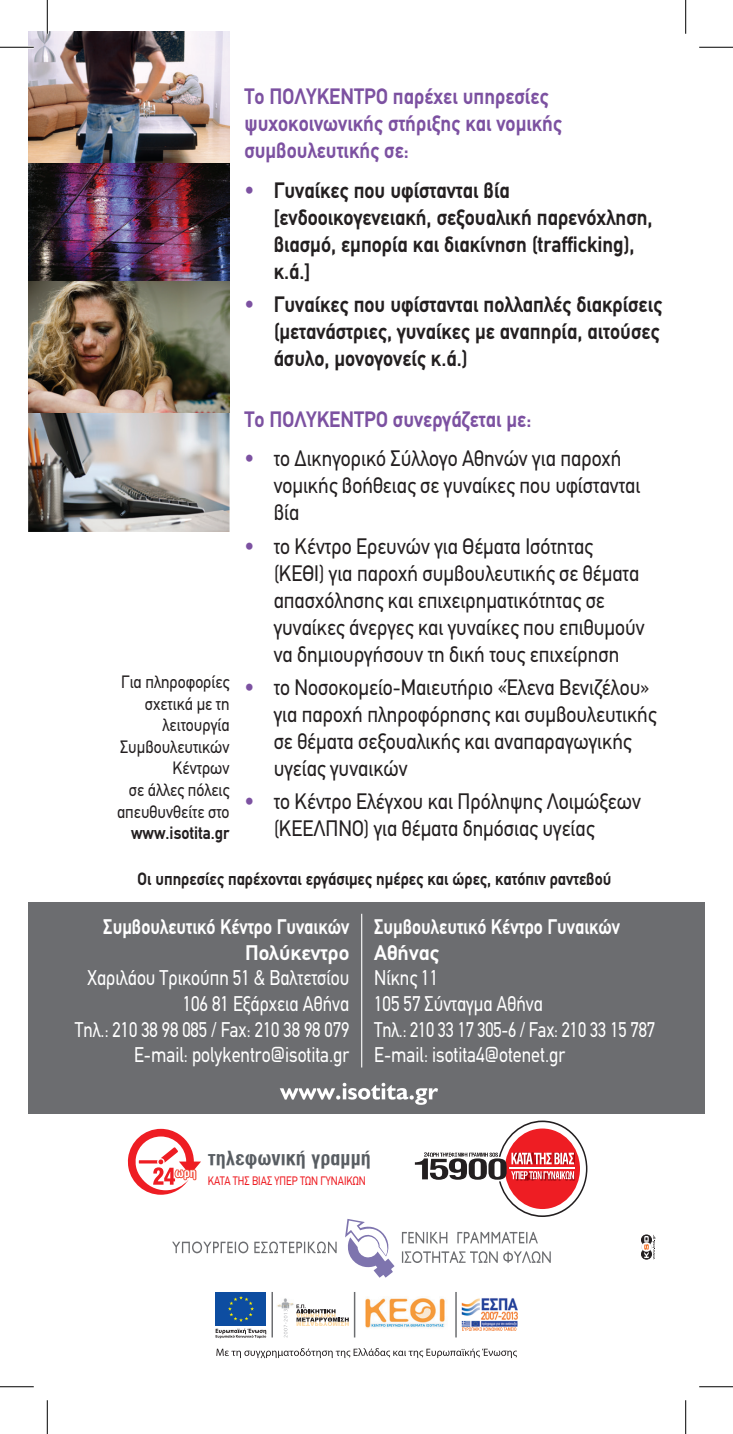
<style>
.page{position:relative;width:733px;height:1434px;background:#fff}
.page>*{position:absolute;margin:0;border:0;box-sizing:border-box;transform-origin:0 0}
.t1{font:22.5px/27px "PF Din Text";color:#231f20;scale:.9 1}
.t2{font:700 22.5px/27px "PF Din Text";color:#231f20;scale:.9 1}
.t3{font:700 22.5px/27px "PF Din Text";color:#7c51a1;scale:.9 1}
.t4{font:21.38px/25.7px "PF Din Text";color:#fff;text-align:right;scale:.85 1}
.t5{font:700 21.38px/25.7px "PF Din Text";color:#fff;text-align:right;scale:.85 1}
.t6{font:19.35px "UB Helvetica Cond Bold";color:#585d62;scale:1.1 1}
.t7{font:18px/21.6px "PF Din Text";color:#231f20;text-align:right;scale:.9 1}
.t8{font:700 18px "PF Din Text";color:#231f20;scale:.9 1}
.t9{font:12.38px "PF Din Text";color:#ee1d23;scale:.84 1}
.t10{font:12.15px "UB Helvetica Cond Bold";color:#fff;scale:1.1 1}
.s1{font-weight:400;color:#7c51a1}
.s2{color:#7c51a1}
</style>
<div class="page">
<img style="left:28px;top:162px;width:201px;height:370px">
<svg style="left:402px;top:1232px;width:135px;height:11px"></svg>
<svg style="left:172px;top:1241px;width:164px;height:12px"></svg>
<svg style="left:402px;top:1251px;width:148px;height:12px"></svg>
<svg style="left:345px;top:1219px;width:49px;height:59px"></svg>
<svg style="left:216px;top:1348px;width:300px;height:10px"></svg>
<svg style="left:462px;top:1327px;width:54px;height:4px"></svg>
<img style="left:461px;top:1298px;width:56px;height:29px">
<hr style="left:455px;top:1292px;width:1px;height:45px;background:#6c6d70">
<hr style="left:271px;top:1292px;width:2px;height:45px;background:#6c6d70">
<hr style="left:354px;top:1292px;width:1px;height:45px;background:#6c6d70">
<img style="left:277px;top:1298px;width:17px;height:11px">
<svg style="left:284px;top:1309px;width:3px;height:29px"></svg>
<svg style="left:296px;top:1304px;width:52px;height:22px"></svg>
<div style="left:215px;top:1292px;width:51px;height:34px;background:#0d4da1"></div>
<svg style="left:228px;top:1296px;width:26px;height:26px"></svg>
<svg style="left:215px;top:1329px;width:51px;height:9px"></svg>
<img style="left:365px;top:1298px;width:80px;height:30px">
<img style="left:28px;top:31px;width:201px;height:131px">
<div style="left:28px;top:902px;width:676px;height:211px;background:#6c6d70"></div>
<svg style="left:414px;top:1120px;width:173px;height:97px"></svg>
<hr style="left:509px;top:1167px;width:65px;height:1px;background:#fff">
<svg style="left:128px;top:1129px;width:73px;height:66px"></svg>
<hr style="left:361px;top:914px;width:1px;height:153px;background:#fff">
<svg style="left:279px;top:1083px;width:159px;height:22px"></svg>
<svg style="left:641px;top:1235px;width:14px;height:24px"></svg>
<hr style="left:0;top:46px;width:34px;height:3px;background:#fff">
<hr style="left:46px;top:0;width:3px;height:34px;background:#fff">
<hr style="left:0;top:47px;width:34px;height:1px;background:#000">
<hr style="left:699px;top:47px;width:33px;height:1px;background:#000">
<hr style="left:0;top:1386px;width:34px;height:1px;background:#000">
<hr style="left:699px;top:1386px;width:33px;height:1px;background:#000">
<hr style="left:47px;top:0;width:1px;height:34px;background:#000">
<hr style="left:47px;top:1400px;width:1px;height:34px;background:#000">
<hr style="left:685px;top:0;width:1px;height:34px;background:#000">
<hr style="left:685px;top:1400px;width:1px;height:34px;background:#000">
<p class="t3" style="left:244px;top:83px;width:354px">Το ΠΟΛΥΚΕΝΤΡΟ παρέχει υπηρεσίες ψυχοκοινωνικής στήριξης και νομικής συμβουλευτικής σε:</p>
<p class="t2" style="left:273px;top:176px;width:422px;text-indent:-29px"><span class="s1">•</span> Γυναίκες που υφίστανται βία [ενδοοικογενειακή, σεξουαλική παρενόχληση, βιασμό, εμπορία και διακίνηση (trafficking), κ.ά.]</p>
<p class="t2" style="left:273px;top:291px;width:433px;text-align:justify;text-indent:-29px"><span class="s1">•</span> Γυναίκες που υφίστανται πολλαπλές διακρίσεις (μετανάστριες, γυναίκες με αναπηρία, αιτούσες άσυλο, μονογονείς κ.ά.)</p>
<p class="t7" style="left:117px;top:671px;width:126px">Για πληροφορίες σχετικά με τη λειτουργία<br>Συμβουλευτικών<br>Κέντρων<br>σε άλλες πόλεις απευθυνθείτε στο</p>
<p class="t8" style="left:131px;top:822px;width:111px">www.isotita.gr</p>
<p class="t3" style="left:244px;top:405px;width:320px">Το ΠΟΛΥΚΕΝΤΡΟ συνεργάζεται με:</p>
<p class="t1" style="left:273px;top:445px;width:409px;text-indent:-29px"><span class="s2">•</span> το Δικηγορικό Σύλλογο Αθηνών για παροχή νομικής βοήθειας σε γυναίκες που υφίστανται βία</p>
<p class="t1" style="left:273px;top:533px;width:413px;text-indent:-29px"><span class="s2">•</span> το Κέντρο Ερευνών για Θέματα Ισότητας (ΚΕΘΙ) για παροχή συμβουλευτικής σε θέματα απασχόλησης και επιχειρηματικότητας σε γυναίκες άνεργες και γυναίκες που επιθυμούν να δημιουργήσουν τη δική τους επιχείρηση</p>
<p class="t1" style="left:273px;top:674px;width:427px;text-indent:-29px"><span class="s2">•</span> το Νοσοκομείο-Μαιευτήριο «Έλενα Βενιζέλου» για παροχή πληροφόρησης και συμβουλευτικής σε θέματα σεξουαλικής και αναπαραγωγικής υγείας γυναικών</p>
<p class="t1" style="left:273px;top:788px;width:409px;text-indent:-29px"><span class="s2">•</span> το Κέντρο Ελέγχου και Πρόληψης Λοιμώξεων (ΚΕΕΛΠΝΟ) για θέματα δημόσιας υγείας</p>
<p class="t8" style="left:137px;top:868px;width:528px">Οι υπηρεσίες παρέχονται εργάσιμες ημέρες και ώρες, κατόπιν ραντεβού</p>
<p class="t5" style="left:103px;top:914px;width:291px">Συμβουλευτικό Κέντρο Γυναικών<br>Πολύκεντρο</p>
<p class="t4" style="left:75px;top:965px;width:324px">Χαριλάου Τρικούπη 51 &amp; Βαλτετσίου<br>106 81 Εξάρχεια Αθήνα<br>Τηλ.: 210 38 98 085 / Fax: 210 38 98 079<br>Ε-mail: polykentro@isotita.gr</p>
<p class="t5" style="left:374px;top:914px;width:291px;text-align:left">Συμβουλευτικό Κέντρο Γυναικών<br>Αθήνας</p>
<p class="t4" style="left:374px;top:965px;width:332px;text-align:left">Νίκης 11<br>105 57 Σύνταγμα Αθήνα<br>Τηλ.: 210 33 17 305-6 / Fax: 210 33 15 787<br>Ε-mail: isotita4@otenet.gr</p>
<p class="t10" style="left:175px;top:1166px;width:21px">ωρη</p>
<p class="t6" style="left:208px;top:1148px;width:150px">τηλεφωνική γραμμή</p>
<p class="t9" style="left:208px;top:1174px;width:190px">ΚΑΤΑ ΤΗΣ ΒΙΑΣ ΥΠΕΡ ΤΩΝ ΓΥΝΑΙΚΩΝ</p>
</div>
